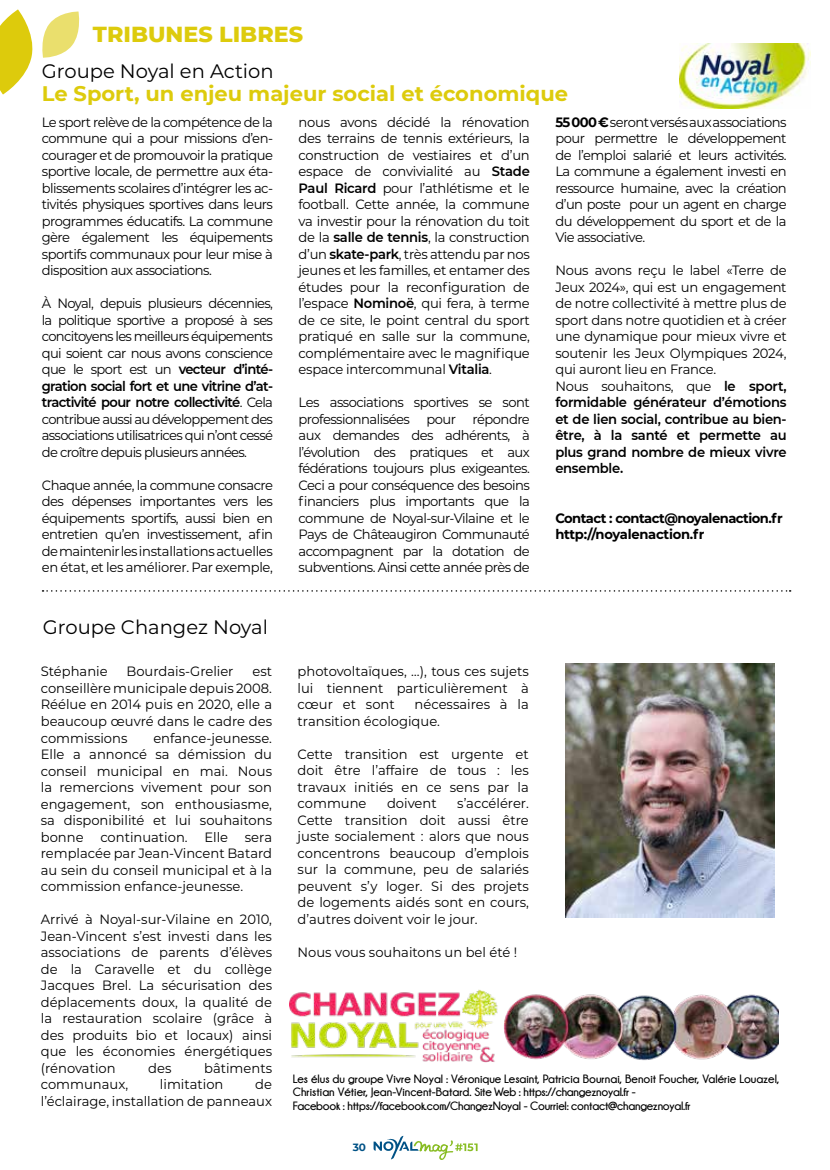
<style>
.page{position:relative;width:830px;height:1170px;background:#fff}
.page>*{position:absolute;margin:0;border:0;box-sizing:border-box;transform-origin:0 0}
.t1{font:800 22.2px "Montserrat";color:#ddcb0c}
.t2{font:700 21px "Montserrat";color:#ddcb0c}
.t3{font:19.5px "Montserrat";color:#000}
.t4{font:13.5px/16.5px "Montserrat";letter-spacing:-.02em;color:#000;text-align:justify}
.t5{font:13.5px/16.5px "Montserrat";color:#000;text-align:right}
.t6{font:700 13.5px/16.5px "Montserrat";letter-spacing:-.035em;color:#000}
.t7{font:700 12px/13.5px "Champagne&Limousines";color:#000}
.t8{font:700 10.5px "Montserrat";color:#005286}
.s1{font-weight:600}
.s2{font-weight:700}
</style>
<div class="page">
<svg style="left:42px;top:590px;width:748px;height:1px"></svg>
<img style="left:289px;top:989px;width:489px;height:74px">
<img style="left:679px;top:44px;width:131px;height:64px">
<svg style="left:0;top:9px;width:80px;height:85px"></svg>
<img style="left:565px;top:663px;width:209px;height:254px">
<svg style="left:373px;top:1135px;width:104px;height:24px"></svg>
<h1 class="t1" style="left:93px;top:18px;width:211px">TRIBUNES LIBRES</h1>
<h3 class="t3" style="left:42px;top:58px;width:233px">Groupe Noyal en Action</h3>
<h2 class="t2" style="left:42px;top:78px;width:527px">Le Sport, un enjeu majeur social et économique</h2>
<p class="t4" style="left:42px;top:113px;width:233px">Le sport relève de la compétence de la commune qui a pour missions d’en&shy;courager et de promouvoir la pratique sportive locale, de permettre aux éta&shy;blissements scolaires d’intégrer les ac&shy;tivités physiques sportives dans leurs programmes éducatifs. La commune gère également les équipements sportifs communaux pour leur mise à disposition aux associations.</p>
<p class="t4" style="left:42px;top:295px;width:233px">À Noyal, depuis plusieurs décennies, la politique sportive a proposé à ses concitoyens les meilleurs équipements qui soient car nous avons conscience que le sport est un <span class="s1">vecteur d’inté&shy;gration social fort et une vitrine d’at&shy;tractivité pour notre collectivité</span>. Cela contribue aussi au développement des associations utilisatrices qui n’ont cessé de croître depuis plusieurs années.</p>
<p class="t4" style="left:42px;top:476px;width:233px">Chaque année, la commune consacre des dépenses importantes vers les équipements sportifs, aussi bien en entretien qu’en investissement, afin de maintenir les installations actuelles en état, et les améliorer. Par exemple,</p>
<h3 class="t3" style="left:43px;top:613px;width:226px">Groupe Changez Noyal</h3>
<p class="t5" style="left:41px;top:663px;width:68px">Stéphanie</p>
<p class="t5" style="left:126px;top:663px;width:108px">Bourdais-Grelier</p>
<p class="t4" style="left:41px;top:663px;width:233px;text-indent:211px">est conseillère municipale depuis 2008.<br>Réélue en 2014 puis en 2020, elle a beaucoup œuvré dans le cadre des commissions</p>
<p class="t4" style="left:41px;top:729px;width:233px;text-indent:112px">enfance-jeunesse.<br>Elle a annoncé sa démission du conseil municipal en mai. Nous la remercions vivement pour son engagement, son enthousiasme, sa disponibilité et lui souhaitons bonne continuation. Elle sera remplacée par Jean-Vincent Batard au sein du conseil municipal et à la commission enfance-jeunesse.</p>
<p class="t4" style="left:41px;top:910px;width:233px">Arrivé à Noyal-sur-Vilaine en 2010, Jean-Vincent s’est investi dans les associations de parents d’élèves de la Caravelle et du collège Jacques Brel. La sécurisation des déplacements doux, la qualité de la restauration scolaire (grâce à des produits bio et locaux) ainsi que les économies énergétiques (rénovation</p>
<p class="t4" style="left:148px;top:1058px;width:25px">des</p>
<p class="t5" style="left:204px;top:1058px;width:69px">bâtiments</p>
<p class="t5" style="left:41px;top:1075px;width:89px">communaux,</p>
<p class="t5" style="left:160px;top:1075px;width:65px">limitation</p>
<p class="t5" style="left:41px;top:1075px;width:233px">de<br>l’éclairage, installation de panneaux</p>
<p class="t4" style="left:298px;top:113px;width:233px">nous avons décidé la rénovation des terrains de tennis extérieurs, la construction de vestiaires et d’un espace de convivialité au <span class="s1">Stade Paul Ricard</span> pour l’athlétisme et le football. Cette année, la commune va investir pour la rénovation du toit de la <span class="s1">salle de tennis</span>, la construction d’un <span class="s1">skate-park</span>, très attendu par nos jeunes et les familles, et entamer des études pour la reconfiguration de l’espace <span class="s1">Nominoë</span>, qui fera, à terme de ce site, le point central du sport pratiqué en salle sur la commune, complémentaire avec le magnifique espace intercommunal <span class="s1">Vitalia</span>.</p>
<p class="t4" style="left:298px;top:394px;width:233px">Les associations sportives se sont professionnalisées pour répondre aux demandes des adhérents, à l’évolution des pratiques et aux fédérations toujours plus exigeantes.<br>Ceci a pour conséquence des besoins financiers plus importants que la commune de Noyal-sur-Vilaine et le Pays de Châteaugiron Communauté accompagnent par la dotation de subventions. Ainsi cette année près de</p>
<p class="t4" style="left:555px;top:113px;width:233px"><span class="s2">55 000 €</span> seront versés aux associations pour permettre le développement de l’emploi salarié et leurs activités.<br>La commune a également investi en ressource humaine, avec la création d’un poste pour un agent en charge du développement du sport et de la Vie associative.</p>
<p class="t4" style="left:555px;top:262px;width:233px;text-align:left">Nous avons reçu le label «Terre de<br>Jeux 2024», qui est un engagement de notre collectivité à mettre plus de sport dans notre quotidien et à créer une dynamique pour mieux vivre et soutenir les Jeux Olympiques 2024, qui auront lieu en France.<br>Nous souhaitons, que <span class="s1">le sport, formidable générateur d’émotions et de lien social, contribue au bien&shy;être, à la santé et permette au plus grand nombre de mieux vivre ensemble.</span></p>
<p class="t6" style="left:555px;top:509px;width:229px">Contact : contact@noyalenaction.fr http://noyalenaction.fr</p>
<p class="t4" style="left:297px;top:662px;width:233px">photovoltaïques, …), tous ces sujets lui tiennent particulièrement à cœur et sont</p>
<p class="t5" style="left:297px;top:695px;width:233px;text-align:left;text-indent:117px">nécessaires à la transition écologique.</p>
<p class="t4" style="left:297px;top:745px;width:233px">Cette transition est urgente et doit être l’affaire de tous : les travaux initiés en ce sens par la commune</p>
<p class="t4" style="left:297px;top:794px;width:233px;text-indent:159px">s’accélérer.<br>Cette transition doit aussi être juste socialement : alors que nous concentrons beaucoup d’emplois sur la commune, peu de salariés peuvent s’y loger. Si des projets de logements aidés sont en cours, d’autres doivent voir le jour.</p>
<p class="t5" style="left:297px;top:943px;width:221px">Nous vous souhaitons un bel été !</p>
<p class="t5" style="left:387px;top:794px;width:51px">doivent</p>
<p class="t7" style="left:293px;top:1071px;width:488px">Les élus du groupe Vivre Noyal : Véronique Lesaint, Patricia Bournai, Benoit Foucher, Valérie Louazel,<br>Christian Vétier, Jean-Vincent-Batard. Site Web : https://changeznoyal.fr -<br>Facebook : https://facebook.com/ChangezNoyal - Courriel: contact@changeznoyal.fr</p>
<p class="t8" style="left:352px;top:1139px;width:15px">30</p>
</div>
